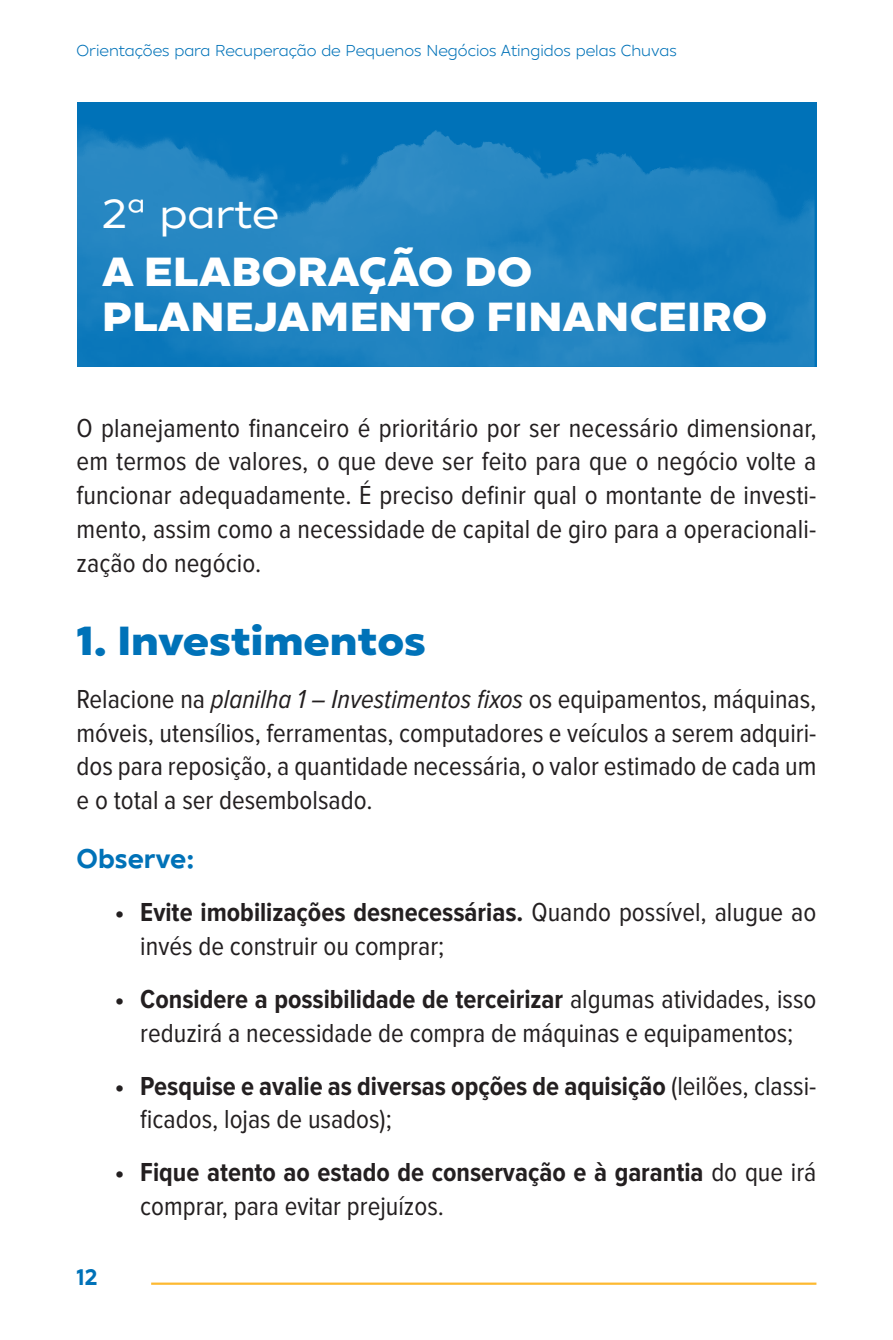
<style>
.page{position:relative;width:893px;height:1340px;background:#fff}
.page>*{position:absolute;margin:0;border:0;box-sizing:border-box;transform-origin:0 0}
.Título_0{font:800 40.5px/45px "XXII Geom";letter-spacing:.01em;color:#fff;scale:1.1 1}
.Título_0-2{font:800 40.5px "XXII Geom";color:#0072b8;scale:1.1 1}
.Título_0-3{font:40.5px "XXII Geom";color:#fff;scale:1.1 1}
.Texto_corrido{font:27px/33.8px "Proxima Nova Cond";color:#231f20;text-align:justify}
.t1{font:700 27px/33.8px "Proxima Nova Cond";color:#231f20}
.Texto_corrido-2{font:700 27px "XXII Geom";color:#0072b8}
.t2{font:700 22.5px "XXII Geom";color:#0072b8}
.t3{font:15.75px "XXII Geom";color:#0072b8}
.s1{font-style:italic}
.s2{font-weight:700}
.s3{font-weight:400}
</style>
<div class="page">
<hr style="left:151px;top:1282px;width:665px;height:2px;background:#fdb931">
<div style="left:77px;top:102px;width:739px;height:265px;background:#0072b8"></div>
<svg style="left:77px;top:129px;width:737px;height:238px;fill:#1f83c0"></svg>
<p class="t3" style="left:77px;top:40px;width:602px">Orientações para Recuperação de Pequenos Negócios Atingidos pelas Chuvas</p>
<p class="Título_0-3" style="left:102px;top:187px;width:162px">2ª parte</p>
<p class="Título_0" style="left:102px;top:249px;width:606px">A ELABORAÇÃO DO<br>PLANEJAMENTO FINANCEIRO</p>
<p class="Texto_corrido" style="left:77px;top:411px;width:741px">O planejamento financeiro é prioritário por ser necessário dimensionar, em termos de valores, o que deve ser feito para que o negócio volte a funcionar adequadamente. É preciso definir qual o montante de investi&shy;mento, assim como a necessidade de capital de giro para a operacionali&shy;zação do negócio.</p>
<p class="Título_0-2" style="left:77px;top:612px;width:319px">1. Investimentos</p>
<p class="Texto_corrido" style="left:77px;top:682px;width:741px">Relacione na <span class="s1">planilha 1 – Investimentos fixos</span> os equipamentos, máquinas, móveis, utensílios, ferramentas, computadores e veículos a serem adquiri&shy;dos para reposição, a quantidade necessária, o valor estimado de cada um e o total a ser desembolsado.</p>
<p class="Texto_corrido-2" style="left:77px;top:840px;width:119px">Observe:</p>
<p class="Texto_corrido" style="left:140px;top:896px;width:678px;text-indent:-26px"><span class="s2">• Evite imobilizações desnecessárias.</span> Quando possível, alugue ao invés de construir ou comprar;</p>
<p class="Texto_corrido" style="left:115px;top:982px;width:703px;text-align:center"><span class="s2">• Considere a possibilidade de terceirizar</span> algumas atividades, isso reduzirá a necessidade de compra de máquinas e equipamentos;</p>
<p class="t1" style="left:140px;top:1069px;width:678px;text-indent:-26px">• Pesquise e avalie as diversas opções de aquisição <span class="s3">(leilões, classi&shy;ficados, lojas de usados);</span></p>
<p class="t1" style="left:140px;top:1156px;width:678px;text-indent:-26px">• Fique atento ao estado de conservação e à garantia <span class="s3">do que irá comprar, para evitar prejuízos.</span></p>
<p class="t2" style="left:77px;top:1261px;width:23px">12</p>
</div>
